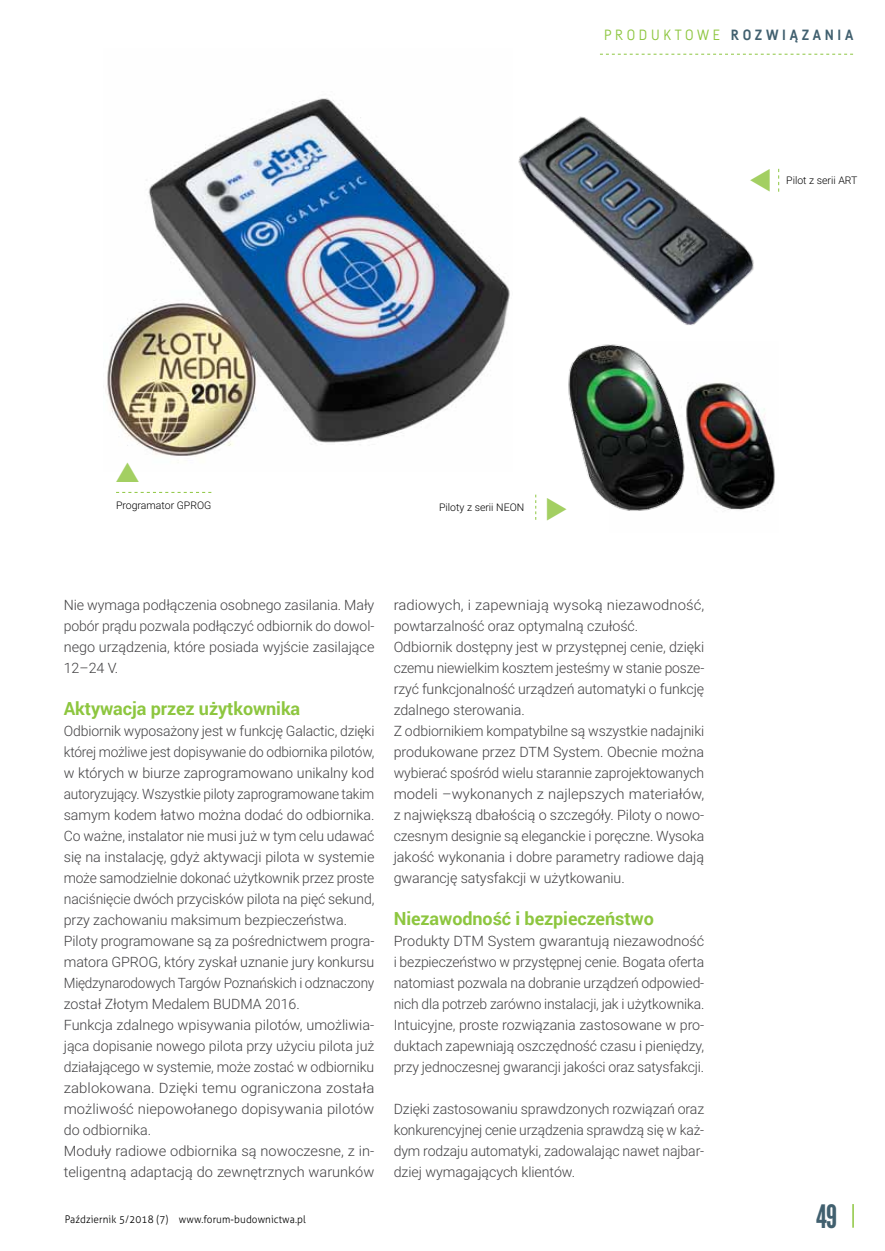
<style>
.page{position:relative;width:885px;height:1251px;background:#fff}
.page>*{position:absolute;margin:0;border:0;box-sizing:border-box;transform-origin:0 0}
.t1{font:32.1px "League Gothic";color:#41606f}
.t2{font:700 18px "Roboto";letter-spacing:-.005em;color:#8dc63f}
.t3{font:700 14.55px "Fabrikat";letter-spacing:.25em;color:#41606f}
.t4{font:300 14.25px/21px "Roboto";letter-spacing:-.005em;color:#414042;text-align:justify}
.t5{font:300 14.25px/21px "Roboto";letter-spacing:-.005em;color:#414042;scale:1.04 1}
.t6{font:300 10.5px "Roboto";color:#000}
.t7{font:300 10.5px "Aller";letter-spacing:.01em;color:#000;scale:.95 1}
.s1{font-weight:400;color:#8dc63f}
</style>
<div class="page">
<svg style="left:852px;top:1204px;width:1px;height:23px"></svg>
<svg style="left:600px;top:54px;width:253px;height:1px"></svg>
<svg style="left:116px;top:492px;width:95px;height:1px"></svg>
<svg style="left:535px;top:494px;width:1px;height:25px"></svg>
<img style="left:687px;top:382px;width:88px;height:129px">
<img style="left:107px;top:98px;width:393px;height:358px">
<img style="left:568px;top:344px;width:119px;height:167px">
<img style="left:492px;top:98px;width:288px;height:241px">
<svg style="left:749px;top:169px;width:20px;height:22px"></svg>
<p class="t3" style="left:604px;top:26px;width:251px"><span class="s1">PRODUKTOWE</span> ROZWIĄZANIA</p>
<p class="t6" style="left:786px;top:173px;width:73px">Pilot z serii ART</p>
<p class="t6" style="left:116px;top:497px;width:97px">Programator GPROG</p>
<p class="t6" style="left:439px;top:500px;width:87px">Piloty z serii NEON</p>
<p class="t4" style="left:64px;top:593px;width:312px">Nie wymaga podłączenia osobnego zasilania. Mały pobór prądu pozwala podłączyć odbiornik do dowol&shy;nego urządzenia, które posiada wyjście zasilające 12–24 V.</p>
<p class="t2" style="left:64px;top:695px;width:238px">Aktywacja przez użytkownika</p>
<p class="t4" style="left:64px;top:719px;width:312px;text-align:left">Odbiornik wyposażony jest w funkcję Galactic, dzięki której możliwe jest dopisywanie do odbiornika pilotów, w których w biurze zaprogramowano unikalny kod autoryzujący. Wszystkie piloty zaprogramowane takim samym kodem łatwo można dodać do odbiornika.<br>Co ważne, instalator nie musi już w tym celu udawać się na instalację, gdyż aktywacji pilota w systemie może samodzielnie dokonać użytkownik przez proste naciśnięcie dwóch przycisków pilota na pięć sekund, przy zachowaniu maksimum bezpieczeństwa.<br>Piloty programowane są za pośrednictwem progra&shy;matora GPROG, który zyskał uznanie jury konkursu Międzynarodowych Targów Poznańskich i odznaczony został Złotym Medalem BUDMA 2016.<br>Funkcja zdalnego wpisywania pilotów, umożliwia&shy;jąca dopisanie nowego pilota przy użyciu pilota już działającego w systemie, może zostać w odbiorniku zablokowana. Dzięki temu ograniczona została możliwość niepowołanego dopisywania pilotów do odbiornika.<br>Moduły radiowe odbiornika są nowoczesne, z in&shy;teligentną adaptacją do zewnętrznych warunków</p>
<p class="t5" style="left:393px;top:593px;width:300px">radiowych, i zapewniają wysoką niezawodność, powtarzalność oraz optymalną czułość.<br>Odbiornik dostępny jest w przystępnej cenie, dzięki czemu niewielkim kosztem jesteśmy w stanie posze&shy;rzyć funkcjonalność urządzeń automatyki o funkcję zdalnego sterowania.<br>Z odbiornikiem kompatybilne są wszystkie nadajniki produkowane przez DTM System. Obecnie można wybierać spośród wielu starannie zaprojektowanych modeli –wykonanych z najlepszych materiałów, z największą dbałością o szczegóły. Piloty o nowo&shy;czesnym designie są eleganckie i poręczne. Wysoka jakość wykonania i dobre parametry radiowe dają gwarancję satysfakcji w użytkowaniu.</p>
<p class="t2" style="left:393px;top:905px;width:261px">Niezawodność i bezpieczeństwo</p>
<p class="t4" style="left:393px;top:929px;width:312px">Produkty DTM System gwarantują niezawodność i bezpieczeństwo w przystępnej cenie. Bogata oferta natomiast pozwala na dobranie urządzeń odpowied&shy;nich dla potrzeb zarówno instalacji, jak i użytkownika.<br>Intuicyjne, proste rozwiązania zastosowane w pro&shy;duktach zapewniają oszczędność czasu i pieniędzy, przy jednoczesnej gwarancji jakości oraz satysfakcji.</p>
<p class="t4" style="left:393px;top:1097px;width:312px">Dzięki zastosowaniu sprawdzonych rozwiązań oraz konkurencyjnej cenie urządzenia sprawdzą się w każ&shy;dym rodzaju automatyki, zadowalając nawet najbar&shy;dziej wymagających klientów.</p>
<p class="t7" style="left:65px;top:1212px;width:255px">Październik 5/2018 (7) www.forum-budownictwa.pl</p>
<h1 class="t1" style="left:816px;top:1196px;width:23px">49</h1>
</div>
